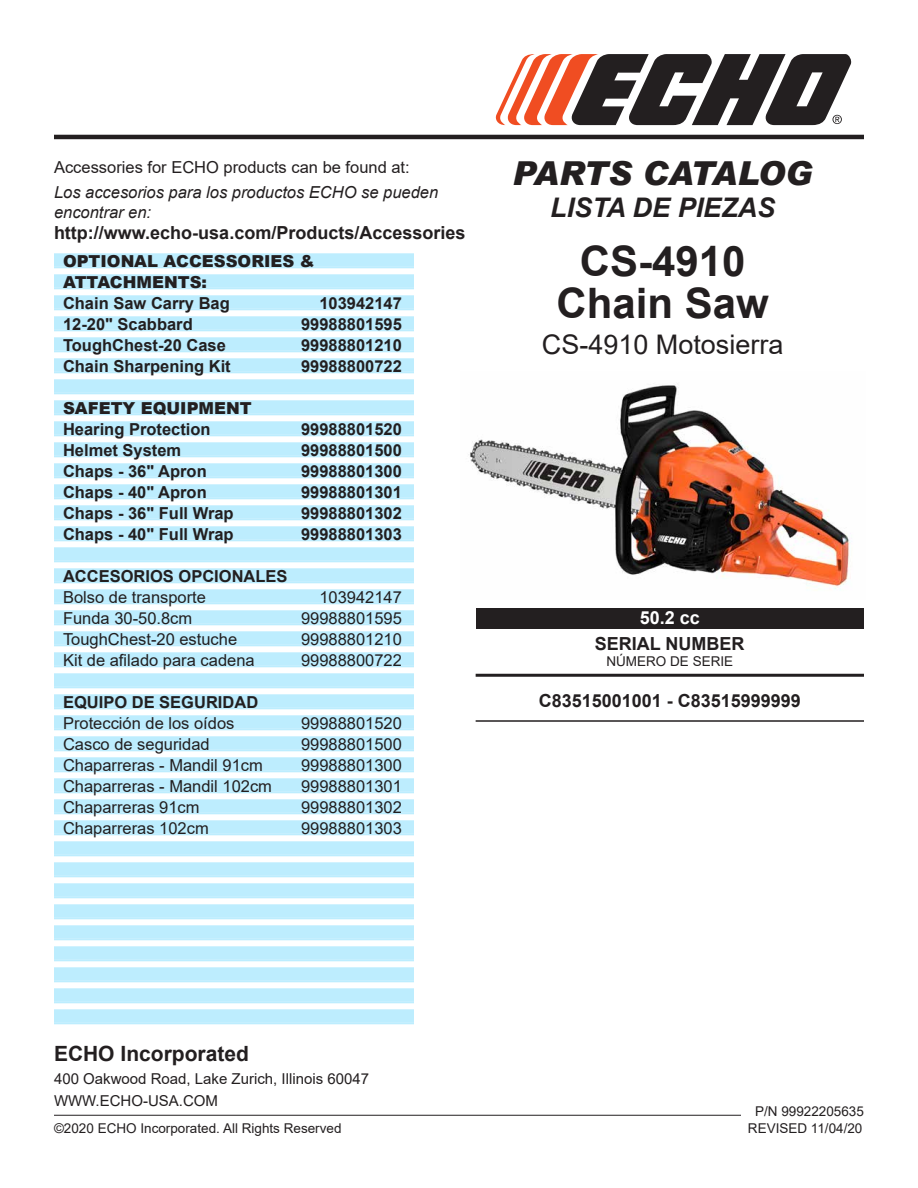
<style>
.page{position:relative;width:918px;height:1188px;background:#fff}
.page>*{position:absolute;margin:0;border:0;box-sizing:border-box;transform-origin:0 0}
.t1{font:700 42px/42px "Arial";color:#231f20;text-align:center}
.t2{font:italic 900 33px "Arial";letter-spacing:-.015em;color:#231f20}
.t3{font:27px "Arial";color:#231f20}
.t4{font:italic 700 27px "Arial";color:#231f20}
.t5{font:700 21px "Arial";color:#231f20}
.t6{font:700 18px "Arial";color:#231f20}
.t7{font:700 18px "Arial";color:#fff}
.t8{font:16.5px "Arial";color:#231f20}
.t9{font:700 16.5px "Arial";color:#231f20}
.t10{font:italic 16.5px/19.8px "Arial";color:#231f20}
.t11{font:900 16.5px/21px "Arial";color:#231f20}
.t12{font:15px/22.5px "Arial";color:#231f20}
.t13{font:13.5px "Arial";color:#231f20}
</style>
<div class="page">
<svg style="left:495px;top:54px;width:357px;height:71px"></svg>
<hr style="left:54px;top:135px;width:810px;height:4px;background:#231f20">
<hr style="left:54px;top:1115px;width:687px;height:1px;background:#231f20">
<hr style="left:476px;top:674px;width:388px;height:3px;background:#231f20">
<hr style="left:476px;top:720px;width:388px;height:2px;background:#231f20">
<div style="left:476px;top:608px;width:388px;height:20px;background:#231f20"></div>
<div style="left:54px;top:253px;width:360px;height:14px;background:#bdedfe"></div>
<hr style="left:54px;top:267px;width:360px;height:1px;background:#bdedfe">
<div style="left:54px;top:274px;width:360px;height:14px;background:#bdedfe"></div>
<hr style="left:54px;top:288px;width:360px;height:1px;background:#bdedfe">
<div style="left:54px;top:295px;width:360px;height:14px;background:#bdedfe"></div>
<hr style="left:54px;top:309px;width:360px;height:1px;background:#bdedfe">
<div style="left:54px;top:316px;width:360px;height:14px;background:#bdedfe"></div>
<hr style="left:54px;top:330px;width:360px;height:1px;background:#bdedfe">
<div style="left:54px;top:337px;width:360px;height:14px;background:#bdedfe"></div>
<hr style="left:54px;top:351px;width:360px;height:1px;background:#bdedfe">
<div style="left:54px;top:358px;width:360px;height:14px;background:#bdedfe"></div>
<hr style="left:54px;top:372px;width:360px;height:1px;background:#bdedfe">
<div style="left:54px;top:379px;width:360px;height:14px;background:#bdedfe"></div>
<hr style="left:54px;top:393px;width:360px;height:1px;background:#bdedfe">
<div style="left:54px;top:400px;width:360px;height:14px;background:#bdedfe"></div>
<hr style="left:54px;top:414px;width:360px;height:1px;background:#bdedfe">
<div style="left:54px;top:421px;width:360px;height:14px;background:#bdedfe"></div>
<hr style="left:54px;top:435px;width:360px;height:1px;background:#bdedfe">
<div style="left:54px;top:442px;width:360px;height:14px;background:#bdedfe"></div>
<hr style="left:54px;top:456px;width:360px;height:1px;background:#bdedfe">
<div style="left:54px;top:463px;width:360px;height:14px;background:#bdedfe"></div>
<hr style="left:54px;top:477px;width:360px;height:1px;background:#bdedfe">
<div style="left:54px;top:484px;width:360px;height:14px;background:#bdedfe"></div>
<hr style="left:54px;top:498px;width:360px;height:1px;background:#bdedfe">
<div style="left:54px;top:505px;width:360px;height:14px;background:#bdedfe"></div>
<hr style="left:54px;top:519px;width:360px;height:1px;background:#bdedfe">
<div style="left:54px;top:526px;width:360px;height:14px;background:#bdedfe"></div>
<hr style="left:54px;top:540px;width:360px;height:1px;background:#bdedfe">
<div style="left:54px;top:547px;width:360px;height:14px;background:#bdedfe"></div>
<hr style="left:54px;top:561px;width:360px;height:1px;background:#bdedfe">
<div style="left:54px;top:568px;width:360px;height:14px;background:#bdedfe"></div>
<hr style="left:54px;top:582px;width:360px;height:1px;background:#bdedfe">
<div style="left:54px;top:589px;width:360px;height:14px;background:#bdedfe"></div>
<hr style="left:54px;top:603px;width:360px;height:1px;background:#bdedfe">
<div style="left:54px;top:610px;width:360px;height:14px;background:#bdedfe"></div>
<hr style="left:54px;top:624px;width:360px;height:1px;background:#bdedfe">
<div style="left:54px;top:631px;width:360px;height:14px;background:#bdedfe"></div>
<hr style="left:54px;top:645px;width:360px;height:1px;background:#bdedfe">
<div style="left:54px;top:652px;width:360px;height:14px;background:#bdedfe"></div>
<hr style="left:54px;top:666px;width:360px;height:1px;background:#bdedfe">
<div style="left:54px;top:673px;width:360px;height:14px;background:#bdedfe"></div>
<hr style="left:54px;top:687px;width:360px;height:1px;background:#bdedfe">
<div style="left:54px;top:694px;width:360px;height:14px;background:#bdedfe"></div>
<hr style="left:54px;top:708px;width:360px;height:1px;background:#bdedfe">
<div style="left:54px;top:715px;width:360px;height:14px;background:#bdedfe"></div>
<hr style="left:54px;top:729px;width:360px;height:1px;background:#bdedfe">
<div style="left:54px;top:736px;width:360px;height:14px;background:#bdedfe"></div>
<hr style="left:54px;top:750px;width:360px;height:1px;background:#bdedfe">
<div style="left:54px;top:757px;width:360px;height:14px;background:#bdedfe"></div>
<hr style="left:54px;top:771px;width:360px;height:1px;background:#bdedfe">
<div style="left:54px;top:778px;width:360px;height:14px;background:#bdedfe"></div>
<hr style="left:54px;top:792px;width:360px;height:1px;background:#bdedfe">
<div style="left:54px;top:799px;width:360px;height:14px;background:#bdedfe"></div>
<hr style="left:54px;top:813px;width:360px;height:1px;background:#bdedfe">
<div style="left:54px;top:820px;width:360px;height:14px;background:#bdedfe"></div>
<hr style="left:54px;top:834px;width:360px;height:1px;background:#bdedfe">
<div style="left:54px;top:841px;width:360px;height:14px;background:#bdedfe"></div>
<hr style="left:54px;top:855px;width:360px;height:1px;background:#bdedfe">
<div style="left:54px;top:862px;width:360px;height:14px;background:#bdedfe"></div>
<hr style="left:54px;top:876px;width:360px;height:1px;background:#bdedfe">
<div style="left:54px;top:883px;width:360px;height:14px;background:#bdedfe"></div>
<hr style="left:54px;top:897px;width:360px;height:1px;background:#bdedfe">
<div style="left:54px;top:904px;width:360px;height:14px;background:#bdedfe"></div>
<hr style="left:54px;top:918px;width:360px;height:1px;background:#bdedfe">
<div style="left:54px;top:925px;width:360px;height:14px;background:#bdedfe"></div>
<hr style="left:54px;top:939px;width:360px;height:1px;background:#bdedfe">
<div style="left:54px;top:946px;width:360px;height:14px;background:#bdedfe"></div>
<hr style="left:54px;top:960px;width:360px;height:1px;background:#bdedfe">
<div style="left:54px;top:967px;width:360px;height:14px;background:#bdedfe"></div>
<hr style="left:54px;top:981px;width:360px;height:1px;background:#bdedfe">
<div style="left:54px;top:988px;width:360px;height:14px;background:#bdedfe"></div>
<hr style="left:54px;top:1002px;width:360px;height:1px;background:#bdedfe">
<div style="left:54px;top:1009px;width:360px;height:14px;background:#bdedfe"></div>
<hr style="left:54px;top:1023px;width:360px;height:1px;background:#bdedfe">
<img style="left:468px;top:385px;width:382px;height:204px">
<p class="t8" style="left:54px;top:156px;width:357px">Accessories for ECHO products can be found at:</p>
<p class="t10" style="left:54px;top:182px;width:386px">Los accesorios para los productos ECHO se pueden encontrar en:</p>
<p class="t6" style="left:54px;top:220px;width:413px">http://www.echo-usa.com/Products/Accessories</p>
<p class="t11" style="left:63px;top:250px;width:253px">OPTIONAL ACCESSORIES &amp;<br>ATTACHMENTS:</p>
<p class="t9" style="left:63px;top:291px;width:168px">Chain Saw Carry Bag</p>
<p class="t9" style="left:319px;top:291px;width:84px">103942147</p>
<p class="t9" style="left:63px;top:312px;width:131px">12-20" Scabbard</p>
<p class="t9" style="left:301px;top:312px;width:102px">99988801595</p>
<p class="t9" style="left:63px;top:333px;width:164px">ToughChest-20 Case</p>
<p class="t9" style="left:301px;top:333px;width:102px">99988801210</p>
<p class="t9" style="left:63px;top:354px;width:169px">Chain Sharpening Kit</p>
<p class="t9" style="left:301px;top:354px;width:102px">99988800722</p>
<p class="t11" style="left:63px;top:397px;width:190px">SAFETY EQUIPMENT</p>
<p class="t9" style="left:63px;top:417px;width:149px">Hearing Protection</p>
<p class="t9" style="left:301px;top:417px;width:102px">99988801520</p>
<p class="t9" style="left:63px;top:438px;width:120px">Helmet System</p>
<p class="t9" style="left:301px;top:438px;width:102px">99988801500</p>
<p class="t9" style="left:63px;top:459px;width:145px">Chaps - 36" Apron</p>
<p class="t9" style="left:301px;top:459px;width:102px">99988801300</p>
<p class="t9" style="left:63px;top:480px;width:145px">Chaps - 40" Apron</p>
<p class="t9" style="left:301px;top:480px;width:102px">99988801301</p>
<p class="t9" style="left:63px;top:501px;width:172px">Chaps - 36" Full Wrap</p>
<p class="t9" style="left:301px;top:501px;width:102px">99988801302</p>
<p class="t9" style="left:63px;top:522px;width:172px">Chaps - 40" Full Wrap</p>
<p class="t9" style="left:301px;top:522px;width:102px">99988801303</p>
<p class="t9" style="left:63px;top:564px;width:226px">ACCESORIOS OPCIONALES</p>
<p class="t8" style="left:63px;top:586px;width:145px">Bolso de transporte</p>
<p class="t8" style="left:319px;top:586px;width:84px">103942147</p>
<p class="t8" style="left:63px;top:607px;width:131px">Funda 30-50.8cm</p>
<p class="t8" style="left:301px;top:607px;width:102px">99988801595</p>
<p class="t8" style="left:63px;top:628px;width:176px">ToughChest-20 estuche</p>
<p class="t8" style="left:301px;top:628px;width:102px">99988801210</p>
<p class="t8" style="left:63px;top:649px;width:193px">Kit de afilado para cadena</p>
<p class="t8" style="left:301px;top:649px;width:102px">99988800722</p>
<p class="t9" style="left:63px;top:690px;width:197px">EQUIPO DE SEGURIDAD</p>
<p class="t8" style="left:63px;top:712px;width:173px">Protección de los oídos</p>
<p class="t8" style="left:301px;top:712px;width:102px">99988801520</p>
<p class="t8" style="left:63px;top:733px;width:148px">Casco de seguridad</p>
<p class="t8" style="left:301px;top:733px;width:102px">99988801500</p>
<p class="t8" style="left:63px;top:754px;width:201px">Chaparreras - Mandil 91cm</p>
<p class="t8" style="left:301px;top:754px;width:102px">99988801300</p>
<p class="t8" style="left:63px;top:775px;width:211px">Chaparreras - Mandil 102cm</p>
<p class="t8" style="left:301px;top:775px;width:102px">99988801301</p>
<p class="t8" style="left:63px;top:796px;width:138px">Chaparreras 91cm</p>
<p class="t8" style="left:301px;top:796px;width:102px">99988801302</p>
<p class="t8" style="left:63px;top:817px;width:147px">Chaparreras 102cm</p>
<p class="t8" style="left:301px;top:817px;width:102px">99988801303</p>
<h2 class="t2" style="left:513px;top:153px;width:302px">PARTS CATALOG</h2>
<h3 class="t4" style="left:550px;top:189px;width:227px">LISTA DE PIEZAS</h3>
<h1 class="t1" style="left:556px;top:240px;width:214px">CS-4910<br>Chain Saw</h1>
<h3 class="t3" style="left:542px;top:325px;width:243px">CS-4910 Motosierra</h3>
<p class="t7" style="left:640px;top:605px;width:62px">50.2 cc</p>
<p class="t6" style="left:595px;top:631px;width:151px">SERIAL NUMBER</p>
<p class="t13" style="left:606px;top:652px;width:128px">NÚMERO DE SERIE</p>
<p class="t6" style="left:539px;top:688px;width:264px">C83515001001 - C83515999999</p>
<p class="t5" style="left:54px;top:1039px;width:196px">ECHO Incorporated</p>
<p class="t12" style="left:54px;top:1067px;width:317px">400 Oakwood Road, Lake Zurich, Illinois 60047<br>WWW.ECHO-USA.COM</p>
<p class="t13" style="left:755px;top:1102px;width:110px">P/N 99922205635</p>
<p class="t13" style="left:54px;top:1118px;width:289px">©2020 ECHO Incorporated. All Rights Reserved</p>
<p class="t13" style="left:748px;top:1118px;width:116px">REVISED 11/04/20</p>
</div>
